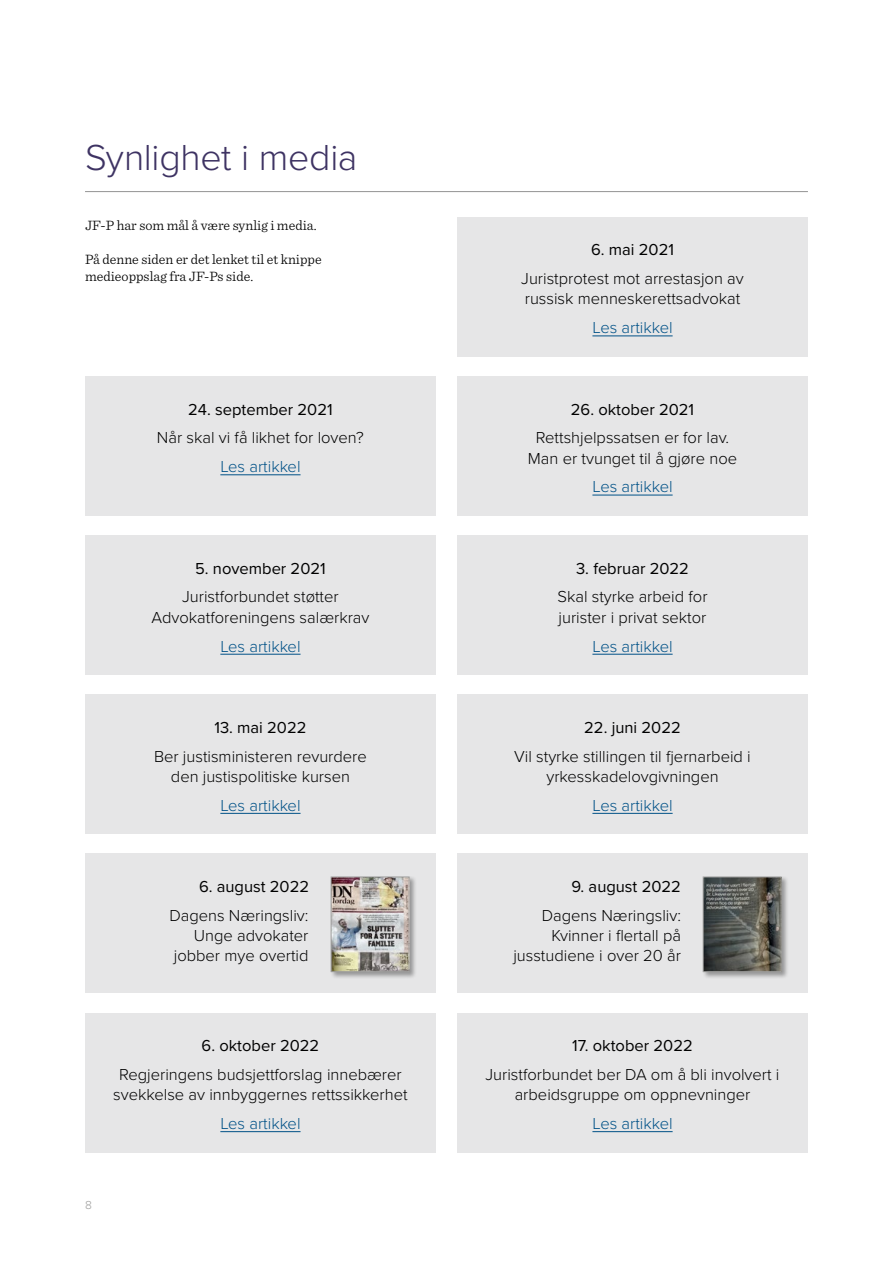
<style>
.page{position:relative;width:893px;height:1263px;background:#fff}
.page>*{position:absolute;margin:0;border:0;box-sizing:border-box;transform-origin:0 0}
.Rapport_Tittel_1{font:300 37.5px "Proxima Nova";letter-spacing:-.01em;color:#3e3363}
.Infografikk_Forklari{font:300 16.5px/20.2px "Proxima Nova";color:#000;text-align:center}
.Infografikk_Forklari-2{font:16.5px "Proxima Nova";color:#000}
.Infografikk_Forklari-3{font:300 16.5px "Proxima Nova";color:#005187}
.Brødtekst{font:300 14.25px/17.1px "Sentinel";color:#000}
.t1{font:300 12px "Proxima Nova";color:#9d9d9c}
</style>
<div class="page">
<hr style="left:85px;top:191px;width:723px;height:1px;background:#939393">
<div style="left:457px;top:217px;width:351px;height:140px;background:#e6e6e7"></div>
<hr style="left:592px;top:336px;width:81px;height:1px;background:#005187">
<div style="left:85px;top:376px;width:351px;height:140px;background:#e6e6e7"></div>
<hr style="left:220px;top:474px;width:81px;height:1px;background:#005187">
<div style="left:457px;top:376px;width:351px;height:140px;background:#e6e6e7"></div>
<hr style="left:592px;top:495px;width:81px;height:1px;background:#005187">
<div style="left:85px;top:535px;width:351px;height:140px;background:#e6e6e7"></div>
<hr style="left:220px;top:654px;width:81px;height:1px;background:#005187">
<div style="left:457px;top:535px;width:351px;height:140px;background:#e6e6e7"></div>
<hr style="left:592px;top:654px;width:81px;height:1px;background:#005187">
<div style="left:85px;top:694px;width:351px;height:140px;background:#e6e6e7"></div>
<hr style="left:220px;top:813px;width:81px;height:1px;background:#005187">
<div style="left:457px;top:694px;width:351px;height:140px;background:#e6e6e7"></div>
<hr style="left:592px;top:813px;width:81px;height:1px;background:#005187">
<div style="left:85px;top:1013px;width:351px;height:139px;background:#e6e6e7"></div>
<hr style="left:220px;top:1131px;width:81px;height:1px;background:#005187">
<div style="left:457px;top:1013px;width:351px;height:139px;background:#e6e6e7"></div>
<hr style="left:592px;top:1131px;width:81px;height:1px;background:#005187">
<div style="left:85px;top:853px;width:351px;height:140px;background:#e6e6e7"></div>
<div style="left:330px;top:876px;width:86px;height:103px;background:#000;opacity:.35"></div>
<img style="left:333px;top:879px;width:74px;height:91px">
<div style="left:331px;top:877px;width:78px;height:95px;border:1px solid #9d9d9c"></div>
<div style="left:457px;top:853px;width:351px;height:140px;background:#e6e6e7"></div>
<div style="left:702px;top:876px;width:86px;height:103px;background:#000;opacity:.35"></div>
<img style="left:705px;top:879px;width:74px;height:91px">
<div style="left:703px;top:877px;width:78px;height:95px;border:1px solid #9d9d9c"></div>
<p class="Rapport_Tittel_1" style="left:85px;top:129px;width:274px">Synlighet i media</p>
<p class="Brødtekst" style="left:85px;top:215px;width:233px">JF-P har som mål å være synlig i media.</p>
<p class="Brødtekst" style="left:85px;top:249px;width:238px">På denne siden er det lenket til et knippe medieoppslag fra JF-Ps side.</p>
<p class="Infografikk_Forklari-2" style="left:188px;top:397px;width:146px">24. september 2021</p>
<p class="Infografikk_Forklari" style="left:157px;top:427px;width:208px">Når skal vi få likhet for loven?</p>
<p class="Infografikk_Forklari-3" style="left:220px;top:454px;width:82px">Les artikkel</p>
<p class="Infografikk_Forklari-2" style="left:195px;top:556px;width:132px">5. november 2021</p>
<p class="Infografikk_Forklari" style="left:151px;top:586px;width:219px">Juristforbundet støtter<br>Advokatforeningens salærkrav</p>
<p class="Infografikk_Forklari-3" style="left:220px;top:634px;width:82px">Les artikkel</p>
<p class="Infografikk_Forklari-2" style="left:214px;top:715px;width:94px">13. mai 2022</p>
<p class="Infografikk_Forklari" style="left:154px;top:745px;width:214px">Ber justisministeren revurdere den justispolitiske kursen</p>
<p class="Infografikk_Forklari-3" style="left:220px;top:793px;width:82px">Les artikkel</p>
<p class="Infografikk_Forklari-2" style="left:199px;top:874px;width:112px">6. august 2022</p>
<p class="Infografikk_Forklari" style="left:169px;top:904px;width:141px;text-align:right">Dagens Næringsliv:<br>Unge advokater jobber mye overtid</p>
<p class="Infografikk_Forklari-2" style="left:202px;top:1033px;width:119px">6. oktober 2022</p>
<p class="Infografikk_Forklari" style="left:113px;top:1063px;width:296px">Regjeringens budsjettforslag innebærer svekkelse av innbyggernes rettssikkerhet</p>
<p class="Infografikk_Forklari-3" style="left:220px;top:1111px;width:82px">Les artikkel</p>
<p class="t1" style="left:85px;top:1196px;width:8px">8</p>
<p class="Infografikk_Forklari-2" style="left:591px;top:238px;width:84px">6. mai 2021</p>
<p class="Infografikk_Forklari" style="left:521px;top:268px;width:224px;text-align:left">Juristprotest mot arrestasjon av russisk menneskerettsadvokat</p>
<p class="Infografikk_Forklari-3" style="left:592px;top:315px;width:82px">Les artikkel</p>
<p class="Infografikk_Forklari-2" style="left:571px;top:397px;width:125px">26. oktober 2021</p>
<p class="Infografikk_Forklari" style="left:528px;top:427px;width:211px">Rettshjelpssatsen er for lav.<br>Man er tvunget til å gjøre noe</p>
<p class="Infografikk_Forklari-3" style="left:592px;top:474px;width:82px">Les artikkel</p>
<p class="Infografikk_Forklari-2" style="left:576px;top:556px;width:114px">3. februar 2022</p>
<p class="Infografikk_Forklari" style="left:557px;top:586px;width:152px;text-align:left">Skal styrke arbeid for jurister i privat sektor</p>
<p class="Infografikk_Forklari-3" style="left:592px;top:634px;width:82px">Les artikkel</p>
<p class="Infografikk_Forklari-2" style="left:584px;top:715px;width:98px">22. juni 2022</p>
<p class="Infografikk_Forklari" style="left:514px;top:745px;width:238px">Vil styrke stillingen til fjernarbeid i yrkesskadelovgivningen</p>
<p class="Infografikk_Forklari-3" style="left:592px;top:793px;width:82px">Les artikkel</p>
<p class="Infografikk_Forklari-2" style="left:571px;top:874px;width:111px">9. august 2022</p>
<p class="Infografikk_Forklari" style="left:513px;top:904px;width:169px;text-align:right">Dagens Næringsliv:<br>Kvinner i flertall på jusstudiene i over 20 år</p>
<p class="Infografikk_Forklari-2" style="left:572px;top:1033px;width:122px">17. oktober 2022</p>
<p class="Infografikk_Forklari" style="left:486px;top:1063px;width:295px">Juristforbundet ber DA om å bli involvert i arbeidsgruppe om oppnevninger</p>
<p class="Infografikk_Forklari-3" style="left:592px;top:1111px;width:82px">Les artikkel</p>
</div>
